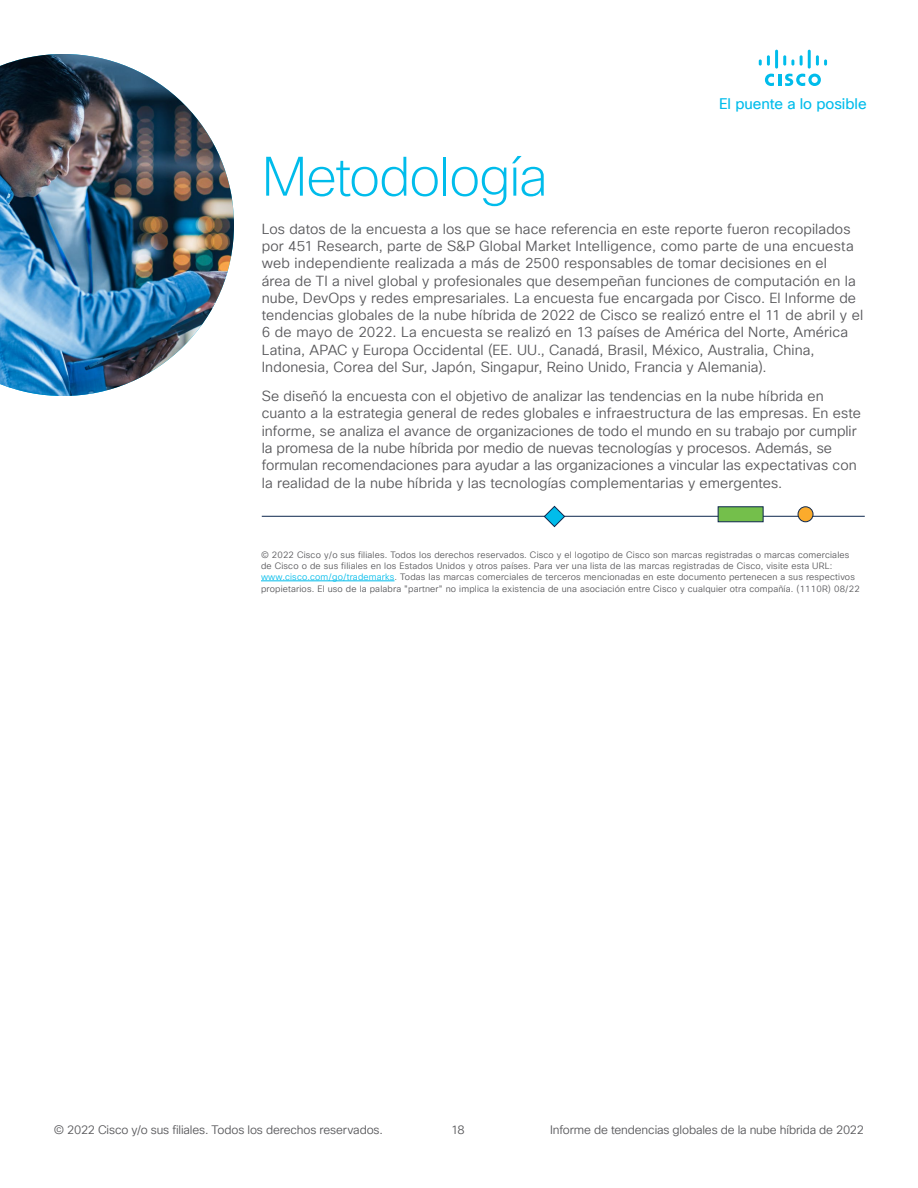
<style>
.page{position:relative;width:918px;height:1188px;background:#fff}
.page>*{position:absolute;margin:0;border:0;box-sizing:border-box;transform-origin:0 0}
.t1{font:200 54px "Cisco Sans TT";letter-spacing:-.02em;color:#00bceb}
.t2{font:15px "Cisco Sans TT";letter-spacing:-.005em;color:#00bceb}
.t3{font:14.25px/17.2px "Cisco Sans TT Light";letter-spacing:.01em;color:#58585b}
.t4{font:12px "Cisco Sans TT Light";letter-spacing:-.01em;color:#58585b}
.t5{font:9px/11.2px "Cisco Sans TT Light";letter-spacing:.02em;color:#58585b}
.s1{color:#00bceb}
</style>
<div class="page">
<svg style="left:765px;top:74px;width:56px;height:12px"></svg>
<svg style="left:759px;top:55px;width:11px;height:11px"></svg>
<hr style="left:775px;top:50px;width:3px;height:19px;background:#00bceb">
<svg style="left:783px;top:55px;width:11px;height:11px"></svg>
<svg style="left:800px;top:55px;width:3px;height:11px"></svg>
<hr style="left:808px;top:50px;width:3px;height:19px;background:#00bceb">
<svg style="left:816px;top:55px;width:11px;height:11px"></svg>
<hr style="left:262px;top:516px;width:603px;height:1px;background:#0d274d">
<svg style="left:543px;top:505px;width:23px;height:23px"></svg>
<div style="left:718px;top:506px;width:46px;height:16px;background:#74bf4b;border:1px solid #0d274d"></div>
<div style="left:798px;top:507px;width:15px;height:15px;background:#fbab2c;border-radius:50%"></div>
<div style="left:798px;top:506px;width:15px;height:16px;border:1px solid #0d274d;border-radius:50%"></div>
<hr style="left:261px;top:581px;width:134px;height:1px;background:#00bceb">
<img style="left:0;top:54px;width:234px;height:342px">
<p class="t2" style="left:719px;top:94px;width:149px">El puente a lo posible</p>
<h1 class="t1" style="left:262px;top:142px;width:287px">Metodología</h1>
<p class="t3" style="left:262px;top:221px;width:603px">Los datos de la encuesta a los que se hace referencia en este reporte fueron recopilados por 451 Research, parte de S&amp;P Global Market Intelligence, como parte de una encuesta web independiente realizada a más de 2500 responsables de tomar decisiones en el<br>área de TI a nivel global y profesionales que desempeñan funciones de computación en la nube, DevOps y redes empresariales. La encuesta fue encargada por Cisco. El Informe de tendencias globales de la nube híbrida de 2022 de Cisco se realizó entre el 11 de abril y el 6 de mayo de 2022. La encuesta se realizó en 13 países de América del Norte, América Latina, APAC y Europa Occidental (EE. UU., Canadá, Brasil, México, Australia, China, Indonesia, Corea del Sur, Japón, Singapur, Reino Unido, Francia y Alemania).</p>
<p class="t3" style="left:262px;top:388px;width:601px">Se diseñó la encuesta con el objetivo de analizar las tendencias en la nube híbrida en cuanto a la estrategia general de redes globales e infraestructura de las empresas. En este informe, se analiza el avance de organizaciones de todo el mundo en su trabajo por cumplir la promesa de la nube híbrida por medio de nuevas tecnologías y procesos. Además, se formulan recomendaciones para ayudar a las organizaciones a vincular las expectativas con la realidad de la nube híbrida y las tecnologías complementarias y emergentes.</p>
<p class="t5" style="left:261px;top:549px;width:600px">© 2022 Cisco y/o sus filiales. Todos los derechos reservados. Cisco y el logotipo de Cisco son marcas registradas o marcas comerciales de Cisco o de sus filiales en los Estados Unidos y otros países. Para ver una lista de las marcas registradas de Cisco, visite esta URL: <span class="s1">www.cisco.com/go/trademarks</span>. Todas las marcas comerciales de terceros mencionadas en este documento pertenecen a sus respectivos propietarios. El uso de la palabra "partner" no implica la existencia de una asociación entre Cisco y cualquier otra compañía. (1110R) 08/22</p>
<p class="t4" style="left:54px;top:1122px;width:331px">© 2022 Cisco y/o sus filiales. Todos los derechos reservados.</p>
<p class="t4" style="left:451px;top:1122px;width:15px">18</p>
<p class="t4" style="left:550px;top:1122px;width:315px">Informe de tendencias globales de la nube híbrida de 2022</p>
</div>
